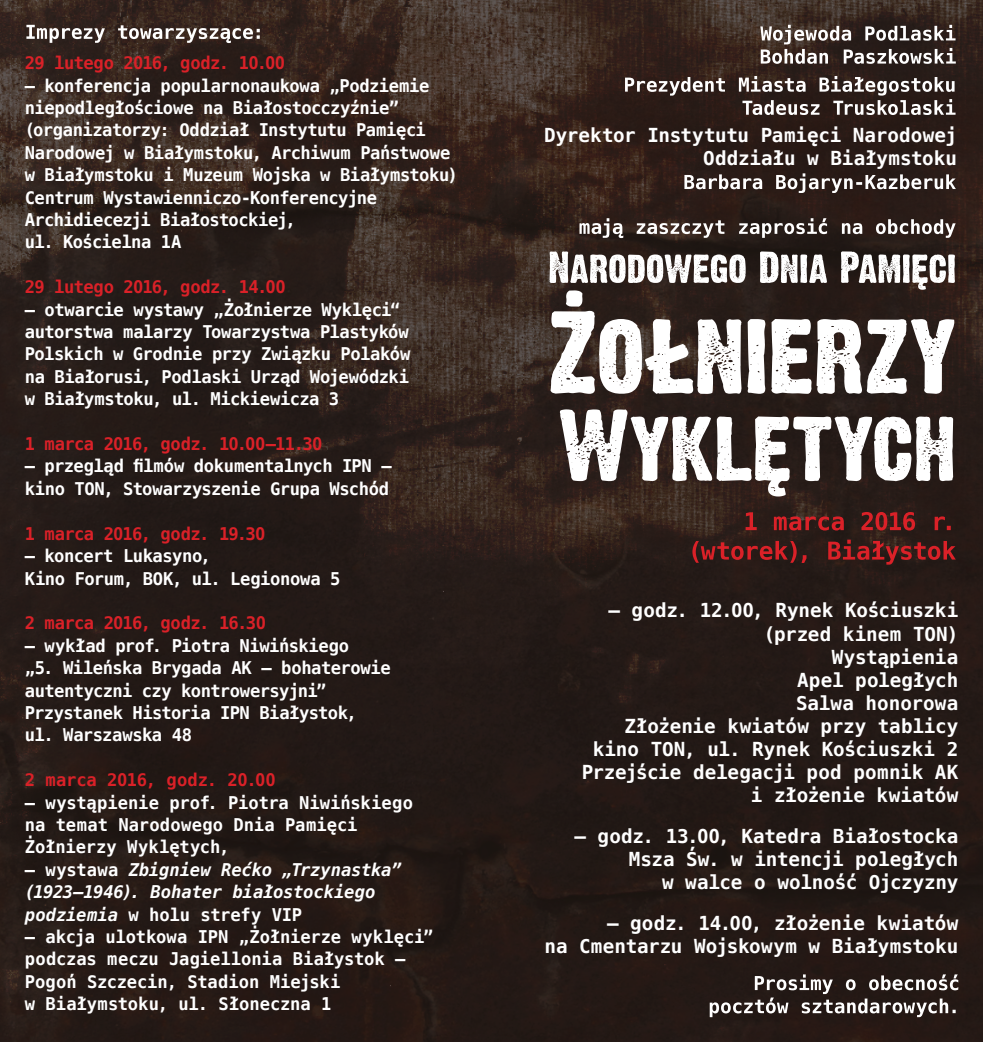
<style>
.page{position:relative;width:983px;height:1042px;background:#fff}
.page>*{position:absolute;margin:0;border:0;box-sizing:border-box;transform-origin:0 0}
.t1{font:700 19.25px/23.1px "Prima Sans Mono EU";letter-spacing:-.005em;color:#fff;text-align:right}
.t2{font:700 17.5px/22.4px "Prima Sans Mono EU";letter-spacing:-.02em;color:#fff}
.t3{font:700 17.5px "Prima Sans Mono EU";letter-spacing:-.035em;color:#da2128}
.t4{font:italic 700 17.5px/22.4px "Prima Sans Mono EU";letter-spacing:-.01em;color:#fff}
.t5{font:700 17.5px/22.4px "Prima Sans Mono EU";color:#fff}
.t6{font:700 17.5px "Prima Sans Mono EU";letter-spacing:-.01em;color:#da2128}
.s1{font-style:normal}
</style>
<div class="page">
<img style="left:0;top:0;width:982px;height:1042px">
<svg style="left:709px;top:974px;width:249px;height:43px;background:#524946"></svg>
<svg style="left:692px;top:540px;width:263px;height:24px;background:#5a1d1c"></svg>
<svg style="left:745px;top:512px;width:205px;height:18px;background:#601e1d"></svg>
<svg style="left:559px;top:409px;width:393px;height:87px"></svg>
<svg style="left:550px;top:290px;width:404px;height:104px"></svg>
<svg style="left:549px;top:251px;width:405px;height:39px"></svg>
<svg style="left:579px;top:218px;width:376px;height:20px;background:#5f5551"></svg>
<svg style="left:684px;top:173px;width:271px;height:20px"></svg>
<svg style="left:625px;top:76px;width:330px;height:39px;background:#5b504c"></svg>
<svg style="left:760px;top:25px;width:195px;height:39px"></svg>
<svg style="left:26px;top:25px;width:234px;height:18px"></svg>
<p class="t3" style="left:25px;top:51px;width:262px">29 lutego 2016, godz. 10.00</p>
<p class="t2" style="left:25px;top:74px;width:406px">– konferencja popularnonaukowa „Podziemie niepodległościowe na Białostocczyźnie” (organizatorzy: Oddział Instytutu Pamięci</p>
<p class="t2" style="left:25px;top:142px;width:434px">Narodowej w Białymstoku, Archiwum Państwowe w Białymstoku i Muzeum Wojska w Białymstoku)<br>Centrum Wystawienniczo-Konferencyjne Archidiecezji Białostockiej,<br>ul. Kościelna 1A</p>
<p class="t3" style="left:25px;top:275px;width:262px">29 lutego 2016, godz. 14.00</p>
<p class="t2" style="left:25px;top:298px;width:387px">– otwarcie wystawy „Żołnierze Wyklęci“ autorstwa malarzy Towarzystwa Plastyków Polskich w Grodnie przy Związku Polaków na Białorusi, Podlaski Urząd Wojewódzki w Białymstoku, ul. Mickiewicza 3</p>
<p class="t3" style="left:25px;top:431px;width:299px">1 marca 2016, godz. 10.00–11.30</p>
<p class="t2" style="left:25px;top:455px;width:368px">– przegląd filmów dokumentalnych IPN – kino TON, Stowarzyszenie Grupa Wschód</p>
<p class="t3" style="left:25px;top:521px;width:242px">1 marca 2016, godz. 19.30</p>
<p class="t2" style="left:25px;top:545px;width:317px">– koncert Lukasyno,<br>Kino Forum, BOK, ul. Legionowa 5</p>
<p class="t3" style="left:25px;top:611px;width:242px">2 marca 2016, godz. 16.30</p>
<p class="t2" style="left:25px;top:634px;width:367px">– wykład prof. Piotra Niwińskiego<br>„5. Wileńska Brygada AK – bohaterowie autentyczni czy kontrowersyjni”<br>Przystanek Historia IPN Białystok,<br>ul. Warszawska 48</p>
<p class="t6" style="left:25px;top:767px;width:252px">2 marca 2016, godz. 20.00</p>
<p class="t5" style="left:25px;top:791px;width:389px">– wystąpienie prof. Piotra Niwińskiego na temat Narodowego Dnia Pamięci<br>Żołnierzy Wyklętych,</p>
<p class="t4" style="left:25px;top:858px;width:378px"><span class="s1">– wystawa</span> Zbigniew Rećko „Trzynastka” (1923–1946). Bohater białostockiego podziemia <span class="s1">w holu strefy VIP</span></p>
<p class="t2" style="left:25px;top:926px;width:410px">– akcja ulotkowa IPN „Żołnierze wyklęci” podczas meczu Jagiellonia Białystok – Pogoń Szczecin, Stadion Miejski<br>w Białymstoku, ul. Słoneczna 1</p>
<p class="t1" style="left:544px;top:124px;width:414px">Dyrektor Instytutu Pamięci Narodowej<br>Oddziału w Białymstoku</p>
<p class="t1" style="left:608px;top:599px;width:351px">– godz. 12.00, Rynek Kościuszki (przed kinem TON)</p>
<p class="t1" style="left:831px;top:645px;width:128px">Wystąpienia</p>
<p class="t1" style="left:797px;top:668px;width:162px">Apel poległych</p>
<p class="t1" style="left:795px;top:692px;width:164px">Salwa honorowa</p>
<p class="t1" style="left:592px;top:715px;width:367px">Złożenie kwiatów przy tablicy kino TON, ul. Rynek Kościuszki 2</p>
<p class="t1" style="left:581px;top:761px;width:378px">Przejście delegacji pod pomnik AK i złożenie kwiatów</p>
<p class="t1" style="left:574px;top:825px;width:385px">– godz. 13.00, Katedra Białostocka</p>
<p class="t1" style="left:628px;top:848px;width:331px">Msza Św. w intencji poległych w walce o wolność Ojczyzny</p>
<p class="t1" style="left:544px;top:911px;width:415px">– godz. 14.00, złożenie kwiatów<br>na Cmentarzu Wojskowym w Białymstoku</p>
</div>
